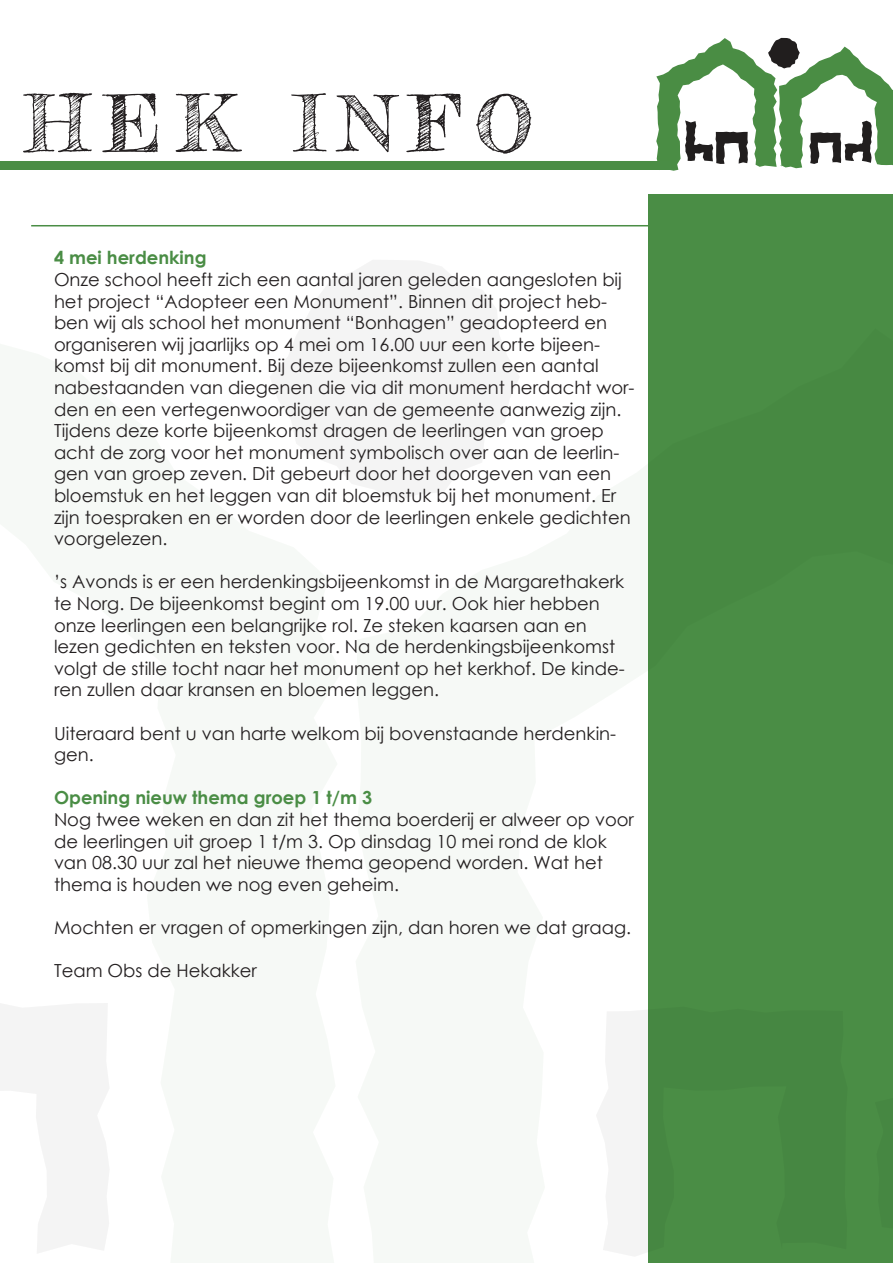
<style>
.page{position:relative;width:893px;height:1263px;background:#fff}
.page>*{position:absolute;margin:0;border:0;box-sizing:border-box;transform-origin:0 0}
.t1{font:76.5px "Frederickathe Greatest";letter-spacing:.2em;color:#231f20}
.t2{font:18px/21.6px "Century Gothic";color:#231f20}
.t3{font:700 18px "Century Gothic";color:#4a8d45}
.s1{font-weight:700;color:#4a8d45}
</style>
<div class="page">
<svg style="left:656px;top:38px;width:237px;height:133px"></svg>
<div style="left:0;top:161px;width:672px;height:9px;background:#4a8d45"></div>
<svg style="left:270px;top:260px;width:249px;height:241px;fill:#f4f4f4"></svg>
<svg style="left:597px;top:1010px;width:51px;height:246px;fill:#f4f4f4"></svg>
<svg style="left:0;top:1003px;width:109px;height:250px"></svg>
<div style="left:648px;top:194px;width:245px;height:1069px;background:#4a8d45"></div>
<hr style="left:31px;top:225px;width:620px;height:1px;background:#4a8d45">
<p class="t1" style="left:25px;top:76px;width:509px">HEK INFO</p>
<p class="t3" style="left:54px;top:244px;width:154px">4 mei herdenking</p>
<p class="t2" style="left:54px;top:268px;width:582px">Onze school heeft zich een aantal jaren geleden aangesloten bij het project “Adopteer een Monument”. Binnen dit project heb&shy;ben wij als school het monument “Bonhagen” geadopteerd en organiseren wij jaarlijks op 4 mei om 16.00 uur een korte bijeen&shy;komst bij dit monument. Bij deze bijeenkomst zullen een aantal nabestaanden van diegenen die via dit monument herdacht wor&shy;den en een vertegenwoordiger van de gemeente aanwezig zijn.<br>Tijdens deze korte bijeenkomst dragen de leerlingen van groep acht de zorg voor het monument symbolisch over aan de leerlin&shy;gen van groep zeven. Dit gebeurt door het doorgeven van een bloemstuk en het leggen van dit bloemstuk bij het monument. Er zijn toespraken en er worden door de leerlingen enkele gedichten voorgelezen.</p>
<p class="t2" style="left:54px;top:571px;width:572px">’s Avonds is er een herdenkingsbijeenkomst in de Margarethakerk te Norg. De bijeenkomst begint om 19.00 uur. Ook hier hebben onze leerlingen een belangrijke rol. Ze steken kaarsen aan en lezen gedichten en teksten voor. Na de herdenkingsbijeenkomst volgt de stille tocht naar het monument op het kerkhof. De kinde&shy;ren zullen daar kransen en bloemen leggen.</p>
<p class="t2" style="left:54px;top:722px;width:564px">Uiteraard bent u van harte welkom bij bovenstaande herdenkin&shy;gen.</p>
<p class="t2" style="left:54px;top:787px;width:581px"><span class="s1">Opening nieuw thema groep 1 t/m 3<br></span>Nog twee weken en dan zit het thema boerderij er alweer op voor de leerlingen uit groep 1 t/m 3. Op dinsdag 10 mei rond de klok van 08.30 uur zal het nieuwe thema geopend worden. Wat het thema is houden we nog even geheim.</p>
<p class="t2" style="left:54px;top:916px;width:579px">Mochten er vragen of opmerkingen zijn, dan horen we dat graag.</p>
<p class="t2" style="left:54px;top:960px;width:204px">Team Obs de Hekakker</p>
</div>
